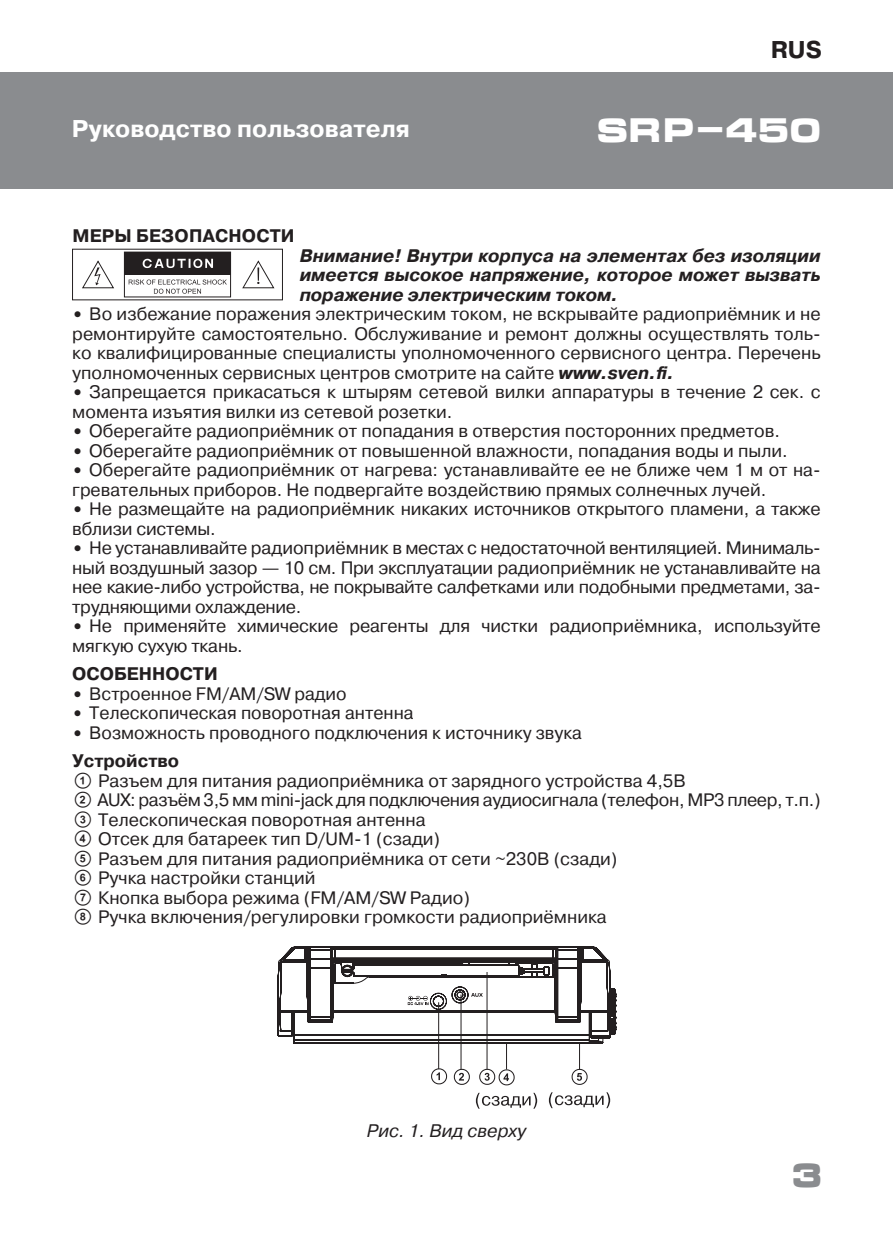
<style>
.page{position:relative;width:893px;height:1259px;background:#fff}
.page>*{position:absolute;margin:0;border:0;box-sizing:border-box;transform-origin:0 0}
.t1{font:700 33px "Micra";letter-spacing:-.05em;color:#fff}
.t2{font:700 33px "Micra";color:#8a8c8f}
.t3{font:700 24.3px "Pragmatica";color:#fff}
.t4{font:700 24.3px "Pragmatica";color:#231f20}
.t5{font:italic 700 18.3px/19.5px "Pragmatica";color:#231f20;text-align:justify}
.t6{font:700 18.3px "Pragmatica";color:#231f20}
.t7{font:italic 18.3px "Pragmatica";color:#231f20}
.t8{font:18px/19.5px "Pragmatica";color:#231f20}
.s1{font-weight:700;font-size:16.5px}
.s2{font-weight:700;font-style:italic}
.s3{font-family:"SVEN"}
</style>
<div class="page">
<div style="left:0;top:72px;width:893px;height:117px;background:#8a8c8f"></div>
<div style="left:124px;top:252px;width:107px;height:23px;background:#231f20"></div>
<svg style="left:143px;top:259px;width:70px;height:9px"></svg>
<svg style="left:129px;top:279px;width:98px;height:15px"></svg>
<svg style="left:82px;top:261px;width:32px;height:27px"></svg>
<svg style="left:242px;top:261px;width:33px;height:27px"></svg>
<svg style="left:476px;top:1092px;width:61px;height:16px"></svg>
<svg style="left:549px;top:1092px;width:61px;height:16px"></svg>
<svg style="left:277px;top:946px;width:339px;height:139px"></svg>
<h2 class="t4" style="left:771px;top:34px;width:53px">RUS</h2>
<h2 class="t3" style="left:72px;top:112px;width:339px">Руководство пользователя</h2>
<h1 class="t1" style="left:596px;top:113px;width:228px">SRP-450</h1>
<p class="t6" style="left:72px;top:224px;width:224px">МЕРЫ БЕЗОПАСНОСТИ</p>
<p class="t5" style="left:300px;top:246px;width:522px">Внимание! Внутри корпуса на элементах без изоляции имеется высокое напряжение, которое может вызвать поражение электрическим током.</p>
<p class="t8" style="left:72px;top:305px;width:750px;text-align:justify"><span class="s1">•</span> Во избежание поражения электрическим током, не вскрывайте радиоприёмник и не ремонтируйте самостоятельно. Обслуживание и ремонт должны осуществлять толь&shy;ко квалифицированные специалисты уполномоченного сервисного центра. Перечень уполномоченных сервисных центров смотрите на сайте <span class="s2">www.sven.fi.</span></p>
<p class="t8" style="left:72px;top:383px;width:750px"><span class="s1">•</span> Запрещается прикасаться к штырям сетевой вилки аппаратуры в течение 2 сек. с момента изъятия вилки из сетевой розетки.</p>
<p class="t8" style="left:72px;top:422px;width:709px"><span class="s1">•</span> Оберегайте радиоприёмник от попадания в отверстия посторонних предметов.</p>
<p class="t8" style="left:72px;top:441px;width:717px"><span class="s1">•</span> Оберегайте радиоприёмник от повышенной влажности, попадания воды и пыли.</p>
<p class="t8" style="left:72px;top:461px;width:750px"><span class="s1">•</span> Оберегайте радиоприёмник от нагрева: устанавливайте ее не ближе чем 1 м от на&shy;гревательных приборов. Не подвергайте воздействию прямых солнечных лучей.</p>
<p class="t8" style="left:72px;top:500px;width:750px"><span class="s1">•</span> Не размещайте на радиоприёмник никаких источников открытого пламени, а также вблизи системы.</p>
<p class="t8" style="left:72px;top:539px;width:750px;text-align:justify"><span class="s1">•</span> Не устанавливайте радиоприёмник в местах с недостаточной вентиляцией. Минималь&shy;ный воздушный зазор — 10 см. При эксплуатации радиоприёмник не устанавливайте на нее какие-либо устройства, не покрывайте салфетками или подобными предметами, за&shy;трудняющими охлаждение.</p>
<p class="t8" style="left:72px;top:617px;width:750px"><span class="s1">•</span> Не применяйте химические реагенты для чистки радиоприёмника, используйте мягкую сухую ткань.</p>
<p class="t6" style="left:72px;top:662px;width:147px">ОСОБЕННОСТИ</p>
<p class="t8" style="left:72px;top:684px;width:276px"><span class="s1">•</span> Встроенное FM/AM/SW радио</p>
<p class="t8" style="left:72px;top:704px;width:343px"><span class="s1">•</span> Телескопическая поворотная антенна</p>
<p class="t8" style="left:72px;top:723px;width:511px"><span class="s1">•</span> Возможность проводного подключения к источнику звука</p>
<p class="t6" style="left:72px;top:749px;width:108px">Устройство</p>
<p class="t8" style="left:72px;top:771px;width:750px"><span class="s3">A</span> Разъем для питания радиоприёмника от зарядного устройства 4,5В<br><span class="s3">B</span> AUX: разъём 3,5 мм mini-jack для подключения аудиосигнала (телефон, MP3 плеер, т.п.)<br><span class="s3">C</span> Телескопическая поворотная антенна<br><span class="s3">D</span> Отcек для батареек тип D/UM-1 (сзади)<br><span class="s3">E</span> Разъем для питания радиоприёмника от сети ~230В (сзади)<br><span class="s3">F</span> Ручка настройки станций<br><span class="s3">G</span> Кнопка выбора режима (FM/AM/SW Радио)<br><span class="s3">H</span> Ручка включения/регулировки громкости радиоприёмника</p>
<p class="t7" style="left:367px;top:1119px;width:161px">Рис. 1. Вид сверху</p>
<h1 class="t2" style="left:790px;top:1157px;width:35px">3</h1>
</div>
